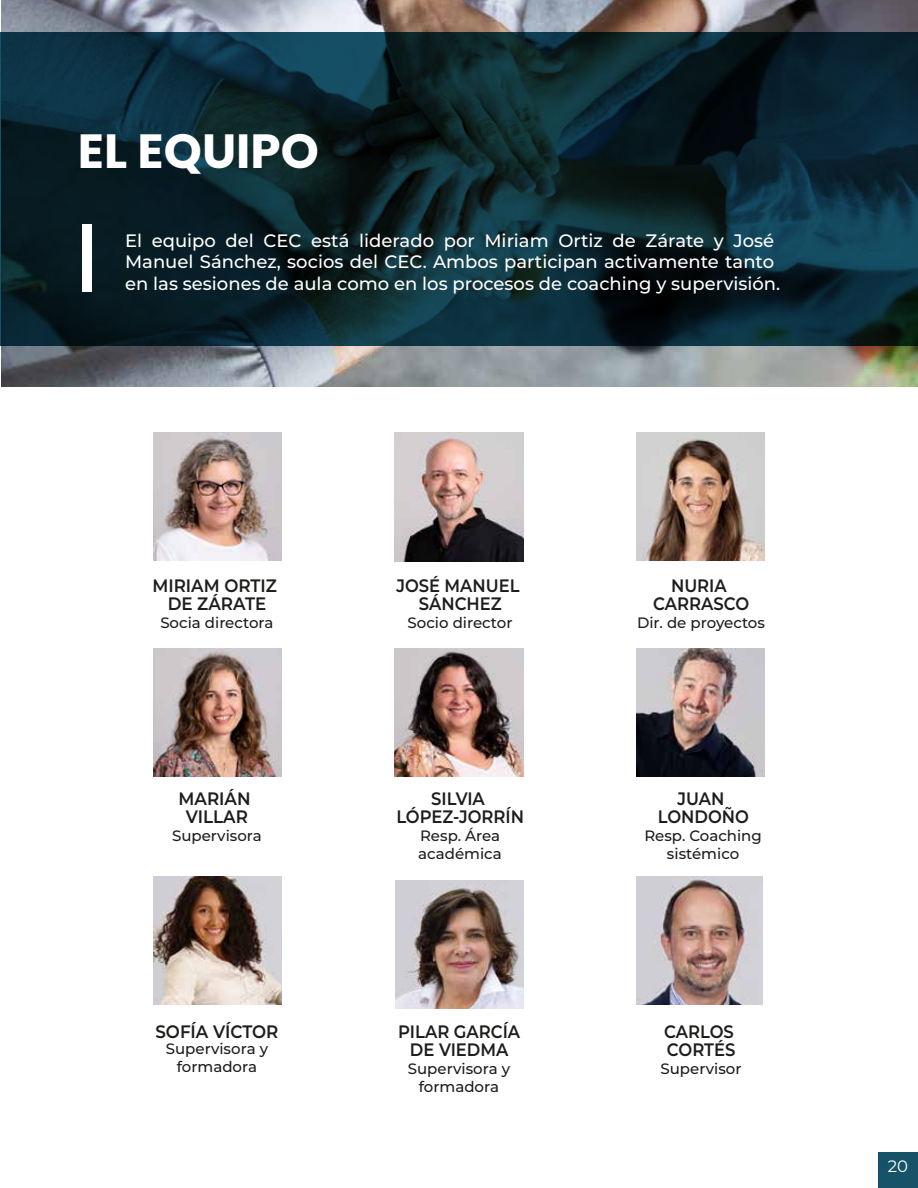
<style>
.page{position:relative;width:918px;height:1188px;background:#fff}
.page>*{position:absolute;margin:0;border:0;box-sizing:border-box;transform-origin:0 0}
.t1{font:700 48px "Poppins";color:#fff}
.t2{font:500 18px/21.6px "Montserrat";color:#fff}
.t3{font:600 18px/18px "Montserrat";color:#1d1d1b;text-align:center;scale:.91 1}
.t4{font:600 18px/18px "Montserrat";color:#1d1d1b;text-align:center;scale:.93 1}
.t5{font:16.5px "Montserrat";color:#fff}
.t6{font:500 15px/18px "Montserrat";color:#1d1d1b;text-align:center}
</style>
<div class="page">
<img style="left:395px;top:433px;width:128px;height:128px">
<img style="left:153px;top:433px;width:129px;height:128px">
<img style="left:1px;top:0;width:917px;height:387px">
<img style="left:636px;top:876px;width:127px;height:129px">
<img style="left:395px;top:880px;width:128px;height:128px">
<svg style="left:0;top:32px;width:918px;height:314px;background:#0b262f"></svg>
<div style="left:82px;top:225px;width:10px;height:67px;background:#fff"></div>
<img style="left:395px;top:648px;width:128px;height:128px">
<img style="left:153px;top:648px;width:129px;height:128px">
<div style="left:878px;top:1152px;width:40px;height:36px;background:#175368"></div>
<img style="left:637px;top:433px;width:128px;height:128px">
<img style="left:637px;top:648px;width:128px;height:128px">
<img style="left:153px;top:876px;width:129px;height:129px">
<h1 class="t1" style="left:78px;top:123px;width:243px">EL EQUIPO</h1>
<p class="t2" style="left:125px;top:229px;width:657px">El equipo del CEC está liderado por Miriam Ortiz de Zárate y José<br>Manuel Sánchez, socios del CEC. Ambos participan activamente tanto en las sesiones de aula como en los procesos de coaching y supervisión.</p>
<p class="t4" style="left:152px;top:576px;width:135px">MIRIAM ORTIZ<br>DE ZÁRATE</p>
<p class="t3" style="left:396px;top:576px;width:137px">JOSÉ MANUEL<br>SÁNCHEZ</p>
<p class="t3" style="left:653px;top:576px;width:107px">NURIA<br>CARRASCO</p>
<p class="t6" style="left:160px;top:614px;width:115px">Socia directora</p>
<p class="t6" style="left:408px;top:614px;width:106px">Socio director</p>
<p class="t6" style="left:637px;top:614px;width:129px">Dir. de proyectos</p>
<p class="t4" style="left:179px;top:788px;width:79px">MARIÁN<br>VILLAR</p>
<p class="t3" style="left:396px;top:788px;width:142px">SILVIA<br>LÓPEZ-JORRÍN</p>
<p class="t3" style="left:658px;top:788px;width:102px">JUAN<br>LONDOÑO</p>
<p class="t6" style="left:172px;top:826px;width:91px">Supervisora</p>
<p class="t6" style="left:418px;top:826px;width:85px;text-align:left">Resp. Área académica</p>
<p class="t6" style="left:644px;top:826px;width:119px">Resp. Coaching sistémico</p>
<p class="t4" style="left:155px;top:1021px;width:134px">SOFÍA VÍCTOR</p>
<p class="t3" style="left:398px;top:1021px;width:136px">PILAR GARCÍA<br>DE VIEDMA</p>
<p class="t6" style="left:166px;top:1039px;width:104px">Supervisora y formadora</p>
<p class="t6" style="left:408px;top:1059px;width:104px">Supervisora y formadora</p>
<p class="t3" style="left:664px;top:1021px;width:80px;text-align:left">CARLOS<br>CORTÉS</p>
<p class="t6" style="left:661px;top:1059px;width:83px">Supervisor</p>
<p class="t5" style="left:888px;top:1155px;width:22px">20</p>
</div>
